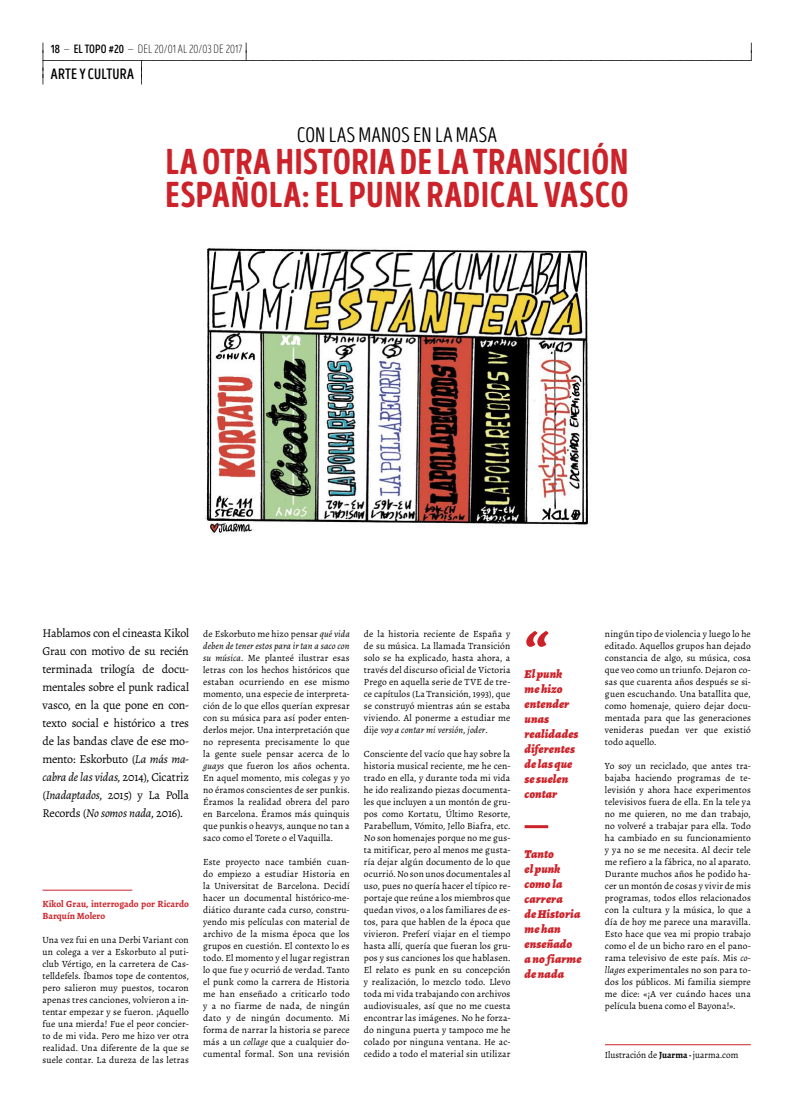
<style>
.page{position:relative;width:794px;height:1106px;background:#fff}
.page>*{position:absolute;margin:0;border:0;box-sizing:border-box;transform-origin:0 0}
.t1{font:700 60px "Alegreya";color:#cc2229}
.t2{font:36px/33px "Intro Head H Base";letter-spacing:.015em;color:#cc2229}
.t3{font:21px "Intro Head R Base";color:#000}
.t4{font:15px "Intro Head B Base";color:#000}
.t5{font:12px/18px "Alegreya";letter-spacing:-.02em;color:#000;text-align:justify}
.t6{font:italic 900 12px/15px "Alegreya";letter-spacing:.01em;color:#cc2229}
.t7{font:12px "Intro Head L Base";color:#000}
.t8{font:9.5px/12px "Alegreya";letter-spacing:.01em;color:#000;text-align:justify}
.t9{font:700 9.5px/12px "Alegreya";color:#cc2229}
.s1{font-family:"Intro Head B Base"}
.s2{font-style:italic}
.s3{font-weight:700}
</style>
<div class="page">
<svg style="left:42px;top:43px;width:710px;height:42px"></svg>
<hr style="left:42px;top:889px;width:90px;height:1px;background:#cc2229">
<hr style="left:524px;top:825px;width:24px;height:3px;background:#cc2229">
<img style="left:205px;top:248px;width:383px;height:287px">
<hr style="left:605px;top:1044px;width:146px;height:1px;background:#cc2229">
<p class="t7" style="left:51px;top:42px;width:193px"><span class="s1">18</span> — <span class="s1">EL TOPO #20</span> — DEL 20/01 al 20/03 dE 2017</p>
<h3 class="t4" style="left:51px;top:65px;width:45px">ARTE YCULTUR</h3>
<h3 class="t4" style="left:127px;top:65px;width:8px">A</h3>
<h3 class="t3" style="left:297px;top:124px;width:73px">CONLASMANOS</h3>
<h3 class="t3" style="left:413px;top:124px;width:54px">ENLAMASA</h3>
<h2 class="t2" style="left:165px;top:146px;width:465px">LA OTRA HISTORIA DE LA TRANSICIÓN<br>ESPAÑOLA: EL PUNK RADICAL VASCO</h2>
<p class="t5" style="left:42px;top:624px;width:148px">Hablamos con el cineasta Kikol Grau con motivo de su recién terminada trilogía de docu&shy;mentales sobre el punk radical vasco, en la que pone en con&shy;texto social e histórico a tres de las bandas clave de ese mo&shy;mento: Eskorbuto (<span class="s2">La más ma&shy;cabra de las vidas</span>, 2014), Cicatriz (<span class="s2">Inadaptados</span>, 2015) y La Polla Records (<span class="s2">No somos nada</span>, 2016).</p>
<p class="t9" style="left:42px;top:897px;width:148px">Kikol Grau, interrogado por Ricardo<br>Barquín Molero</p>
<p class="t8" style="left:42px;top:933px;width:148px">Una vez fui en una Derbi Variant con un colega a ver a Eskorbuto al puti&shy;club Vértigo, en la carretera de Cas&shy;telldefels. Íbamos tope de contentos, pero salieron muy puestos, tocaron apenas tres canciones, volvieron a in&shy;tentar empezar y se fueron. ¡Aquello fue una mierda! Fue el peor concier&shy;to de mi vida. Pero me hizo ver otra realidad. Una diferente de la que se suele contar. La dureza de las letras</p>
<p class="t8" style="left:203px;top:627px;width:148px">de Eskorbuto me hizo pensar <span class="s2">qué vida deben de tener estos para ir tan a saco con su música</span>. Me planteé ilustrar esas letras con los hechos históricos que estaban ocurriendo en ese mismo momento, una especie de interpreta&shy;ción de lo que ellos querían expresar con su música para así poder enten&shy;derlos mejor. Una interpretación que no representa precisamente lo que la gente suele pensar acerca de lo <span class="s2">guays</span> que fueron los años ochenta.<br>En aquel momento, mis colegas y yo no éramos conscientes de ser punkis.<br>Éramos la realidad obrera del paro en Barcelona. Éramos más quinquis que punkis o heavys, aunque no tan a saco como el Torete o el Vaquilla.</p>
<p class="t8" style="left:203px;top:855px;width:148px">Este proyecto nace también cuan&shy;do empiezo a estudiar Historia en la Universitat de Barcelona. Decidí hacer un documental histórico-me&shy;diático durante cada curso, constru&shy;yendo mis películas con material de archivo de la misma época que los grupos en cuestión. El contexto lo es todo. El momento y el lugar registran lo que fue y ocurrió de verdad. Tanto el punk como la carrera de Historia me han enseñado a criticarlo todo y a no fiarme de nada, de ningún dato y de ningún documento. Mi forma de narrar la historia se parece más a un <span class="s2">collage</span> que a cualquier do&shy;cumental formal. Son una revisión</p>
<p class="t8" style="left:364px;top:627px;width:148px">de la historia reciente de España y de su música. La llamada Transición solo se ha explicado, hasta ahora, a través del discurso oficial de Victoria Prego en aquella serie de TVE de tre&shy;ce capítulos (La Transición, 1993), que se construyó mientras aún se estaba viviendo. Al ponerme a estudiar me dije <span class="s2">voy a contar mi versión, joder</span>.</p>
<p class="t8" style="left:364px;top:747px;width:148px">Consciente del vacío que hay sobre la historia musical reciente, me he cen&shy;trado en ella, y durante toda mi vida he ido realizando piezas documenta&shy;les que incluyen a un montón de gru&shy;pos como Kortatu, Último Resorte, Parabellum, Vómito, Jello Biafra, etc.<br>No son homenajes porque no me gus&shy;ta mitificar, pero al menos me gusta&shy;ría dejar algún documento de lo que ocurrió. No son unos documentales al uso, pues no quería hacer el típico re&shy;portaje que reúne a los miembros que quedan vivos, o a los familiares de es&shy;tos, para que hablen de la época que vivieron. Preferí viajar en el tiempo hasta allí, quería que fueran los gru&shy;pos y sus canciones los que hablasen.<br>El relato es punk en su concepción y realización, lo mezclo todo. Llevo toda mi vida trabajando con archivos audiovisuales, así que no me cuesta encontrar las imágenes. No he forza&shy;do ninguna puerta y tampoco me he colado por ninguna ventana. He ac&shy;cedido a todo el material sin utilizar</p>
<h1 class="t1" style="left:524px;top:611px;width:26px">“</h1>
<p class="t6" style="left:524px;top:666px;width:55px">El punk me hizo entender unas realidades diferentes de las que se suelen contar</p>
<p class="t6" style="left:524px;top:846px;width:58px">Tanto<br>el punk como la carrera<br>de Historia me han enseñado a no fiarme de nada</p>
<p class="t8" style="left:605px;top:627px;width:147px">ningún tipo de violencia y luego lo he editado. Aquellos grupos han dejado constancia de algo, su música, cosa que veo como un triunfo. Dejaron co&shy;sas que cuarenta años después se si&shy;guen escuchando. Una batallita que, como homenaje, quiero dejar docu&shy;mentada para que las generaciones venideras puedan ver que existió todo aquello.</p>
<p class="t8" style="left:605px;top:759px;width:147px">Yo soy un reciclado, que antes tra&shy;bajaba haciendo programas de te&shy;levisión y ahora hace experimentos televisivos fuera de ella. En la tele ya no me quieren, no me dan trabajo, no volveré a trabajar para ella. Todo ha cambiado en su funcionamiento y ya no se me necesita. Al decir tele me refiero a la fábrica, no al aparato.<br>Durante muchos años he podido ha&shy;cer un montón de cosas y vivir de mis programas, todos ellos relacionados con la cultura y la música, lo que a día de hoy me parece una maravilla.<br>Esto hace que vea mi propio trabajo como el de un bicho raro en el pano&shy;rama televisivo de este país. Mis <span class="s2">co&shy;llages</span> experimentales no son para to&shy;dos los públicos. Mi familia siempre me dice: «¡A ver cuándo haces una película buena como el Bayona!».</p>
<p class="t8" style="left:605px;top:1048px;width:135px">Ilustración de <span class="s3">Juarma ·</span> juarma.com</p>
</div>
